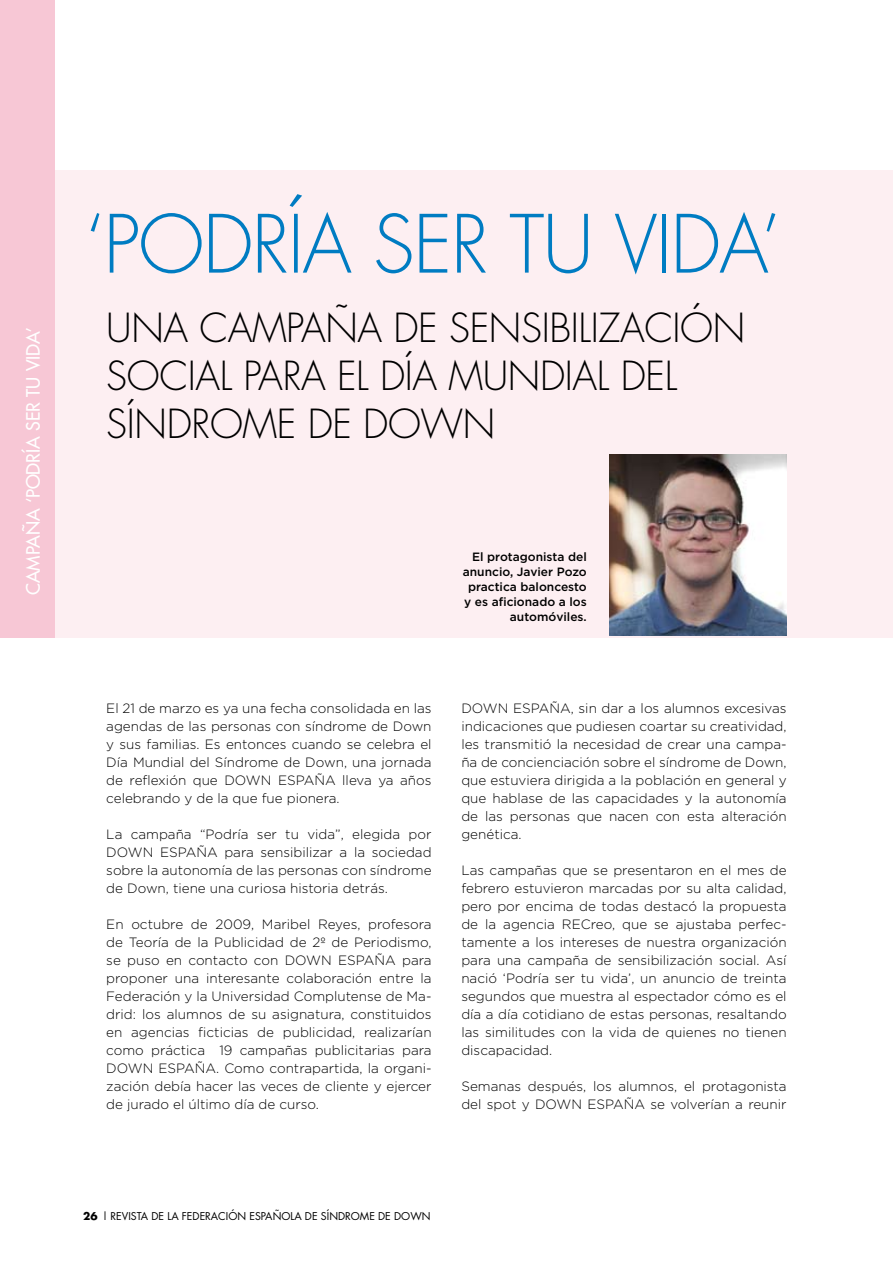
<style>
.page{position:relative;width:893px;height:1263px;background:#fff}
.page>*{position:absolute;margin:0;border:0;box-sizing:border-box;transform-origin:0 0}
.t1{font:300 78px "Futura";letter-spacing:-.02em;color:#007cc2}
.t2{font:300 39px/48px "Futura";letter-spacing:-.01em;color:#000}
.t3{font:18px "Futura";color:#fff}
.t4{font:300 13.5px/18px "Gotham";color:#000;text-align:justify}
.t5{font:500 12px/15px "Gotham";color:#000;text-align:right}
.t6{font:10.5px "Futura";color:#000}
.s1{font-weight:700}
</style>
<div class="page">
<div style="left:0;top:170px;width:893px;height:468px;background:#fdeff2"></div>
<div style="left:0;top:0;width:54px;height:638px;background:#f7c7d5"></div>
<img style="left:609px;top:454px;width:178px;height:182px">
<h3 class="t3" style="left:21px;top:595px;width:269px;rotate:-90deg">CAMPAÑA ‘PODRÍA SER TU VIDA’</h3>
<h3 class="t3" style="left:21px;top:595px;width:174px;rotate:-90deg">RED DOWN INTEGRA</h3>
<h1 class="t1" style="left:85px;top:194px;width:697px">‘PODRÍA SE R TU VIDA’</h1>
<h2 class="t2" style="left:106px;top:304px;width:367px">UNA CAMPAÑA DE SENS</h2>
<h2 class="t2" style="left:542px;top:304px;width:199px">IBILIZACIÓN</h2>
<h2 class="t2" style="left:106px;top:352px;width:27px">SOC</h2>
<h2 class="t2" style="left:106px;top:352px;width:573px;text-indent:81px">IAL PARA EL DÍA MUN DIAL DEL<br>SÍN DROME</h2>
<h2 class="t2" style="left:308px;top:400px;width:183px">DE DOWN</h2>
<p class="t5" style="left:463px;top:549px;width:126px">El protagonista del anuncio, Javier Pozo practica baloncesto y es aficionado a los automóviles.</p>
<p class="t4" style="left:106px;top:699px;width:327px">El 21 de marzo es ya una fecha consolidada en las agendas de las personas con síndrome de Down y sus familias. Es entonces cuando se celebra el Día Mundial del Síndrome de Down, una jornada de reflexión que DOWN ESPAÑA lleva ya años celebrando y de la que fue pionera.</p>
<p class="t4" style="left:106px;top:825px;width:327px">La campaña “Podría ser tu vida”, elegida por DOWN ESPAÑA para sensibilizar a la sociedad sobre la autonomía de las personas con síndrome de Down, tiene una curiosa historia detrás.</p>
<p class="t4" style="left:106px;top:915px;width:327px">En octubre de 2009, Maribel Reyes, profesora de Teoría de la Publicidad de 2º de Periodismo, se puso en contacto con DOWN ESPAÑA para proponer una interesante colaboración entre la Federación y la Universidad Complutense de Ma&shy;drid: los alumnos de su asignatura, constituidos en agencias ficticias de publicidad, realizarían como práctica 19 campañas publicitarias para DOWN ESPAÑA. Como contrapartida, la organi&shy;zación debía hacer las veces de cliente y ejercer de jurado el último día de curso.</p>
<p class="t4" style="left:461px;top:699px;width:327px">DOWN ESPAÑA, sin dar a los alumnos excesivas indicaciones que pudiesen coartar su creatividad, les transmitió la necesidad de crear una campa&shy;ña de concienciación sobre el síndrome de Down, que estuviera dirigida a la población en general y que hablase de las capacidades y la autonomía de las personas que nacen con esta alteración genética.</p>
<p class="t4" style="left:461px;top:861px;width:327px">Las campañas que se presentaron en el mes de febrero estuvieron marcadas por su alta calidad, pero por encima de todas destacó la propuesta de la agencia RECreo, que se ajustaba perfec&shy;tamente a los intereses de nuestra organización para una campaña de sensibilización social. Así nació ‘Podría ser tu vida’, un anuncio de treinta segundos que muestra al espectador cómo es el día a día cotidiano de estas personas, resaltando las similitudes con la vida de quienes no tienen discapacidad.</p>
<p class="t4" style="left:461px;top:1077px;width:327px">Semanas después, los alumnos, el protagonista del spot y DOWN ESPAÑA se volverían a reunir</p>
<p class="t6" style="left:83px;top:1209px;width:271px"><span class="s1">26</span> | REVISTA DE LA FEDERACIÓN ESPAÑOLA DE SÍNDROM</p>
<p class="t6" style="left:369px;top:1209px;width:63px">E DE DOWN</p>
</div>
